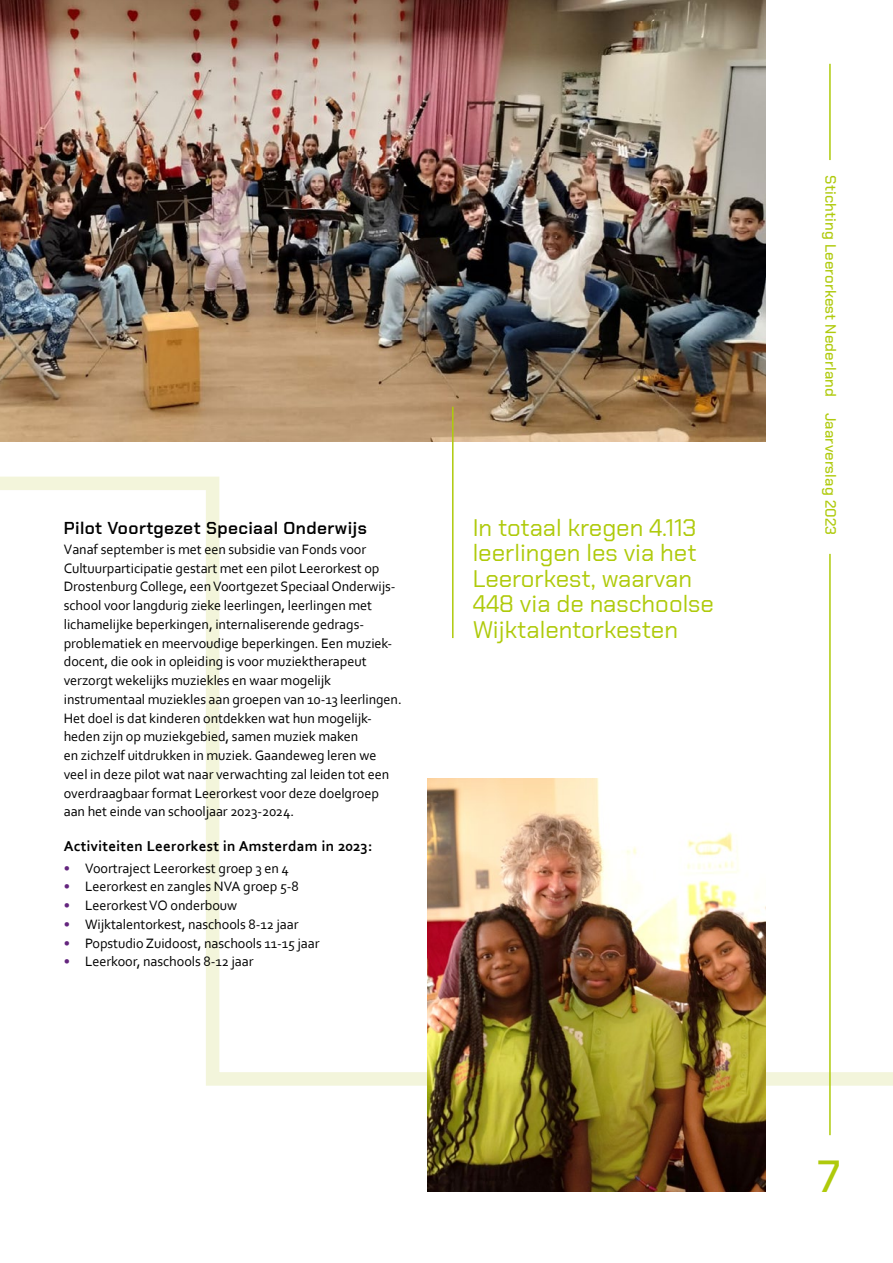
<style>
.page{position:relative;width:893px;height:1263px;background:#fff}
.page>*{position:absolute;margin:0;border:0;box-sizing:border-box;transform-origin:0 0}
.t1{font:500 45px "Chakra Petch";color:#afca0b}
.t2{font:24px/25.5px "Chakra Petch";color:#afca0b}
.t3{font:600 17.25px "Chakra Petch";letter-spacing:.025em;color:#000}
.t4{font:500 15px "Chakra Petch";letter-spacing:.01em;color:#afca0b}
.t5{font:700 15px "Corbel";letter-spacing:.02em;color:#000}
.t6{font:14.25px/18.8px "Corbel";letter-spacing:-.005em;color:#000}
.s1{color:#64257e}
</style>
<div class="page">
<img style="left:0;top:0;width:893px;height:1092px">
<img style="left:427px;top:779px;width:338px;height:412px">
<hr style="left:452px;top:407px;width:2px;height:231px;background:#afca0b">
<hr style="left:829px;top:554px;width:2px;height:581px;background:#afca0b">
<hr style="left:829px;top:64px;width:2px;height:96px;background:#afca0b">
<p class="t3" style="left:64px;top:517px;width:304px">Pilot Voortgezet Speciaal Onderwijs</p>
<p class="t6" style="left:64px;top:539px;width:340px">Vanaf september is met een subsidie van Fonds voor Cultuurparticipatie gestart met een pilot Leerorkest op Drostenburg College, een Voortgezet Speciaal Onderwijs&shy;school voor langdurig zieke leerlingen, leerlingen met lichamelijke beperkingen, internaliserende gedrags&shy;problematiek en meervoudige beperkingen. Een muziek&shy;docent, die ook in opleiding is voor muziektherapeut verzorgt wekelijks muziekles en waar mogelijk instrumentaal muziekles aan groepen van 10-13 leerlingen.<br>Het doel is dat kinderen ontdekken wat hun mogelijk&shy;heden zijn op muziekgebied, samen muziek maken<br>en zichzelf uitdrukken in muziek. Gaandeweg leren we veel in deze pilot wat naar verwachting zal leiden tot een overdraagbaar format Leerorkest voor deze doelgroep aan het einde van schooljaar 2023-2024.</p>
<p class="t5" style="left:64px;top:837px;width:310px">Activiteiten Leerorkest in Amsterdam in 2023:</p>
<p class="t6" style="left:64px;top:858px;width:227px"><span class="s1">•</span> Voortraject Leerorkest groep 3 en 4</p>
<p class="t6" style="left:64px;top:877px;width:237px"><span class="s1">•</span> Leerorkest en zangles NVA groep 5-8</p>
<p class="t6" style="left:64px;top:896px;width:175px"><span class="s1">•</span> Leerorkest VO onderbouw</p>
<p class="t6" style="left:64px;top:914px;width:236px"><span class="s1">•</span> Wijktalentorkest, naschools 8-12 jaar</p>
<p class="t6" style="left:64px;top:933px;width:257px"><span class="s1">•</span> Popstudio Zuidoost, naschools 11-15 jaar</p>
<p class="t6" style="left:64px;top:952px;width:191px"><span class="s1">•</span> Leerkoor, naschools 8-12 jaar</p>
<h2 class="t2" style="left:473px;top:515px;width:243px">In totaal kregen 4.113 leerlingen les via het<br>Leerorkest, waarvan<br>448 via de naschoolse<br>Wijktalentorkesten</h2>
<p class="t4" style="left:839px;top:175px;width:361px;rotate:90deg">Stichting Leerorkest Nederland Jaarverslag 2023</p>
<h1 class="t1" style="left:818px;top:1150px;width:24px">7</h1>
</div>
